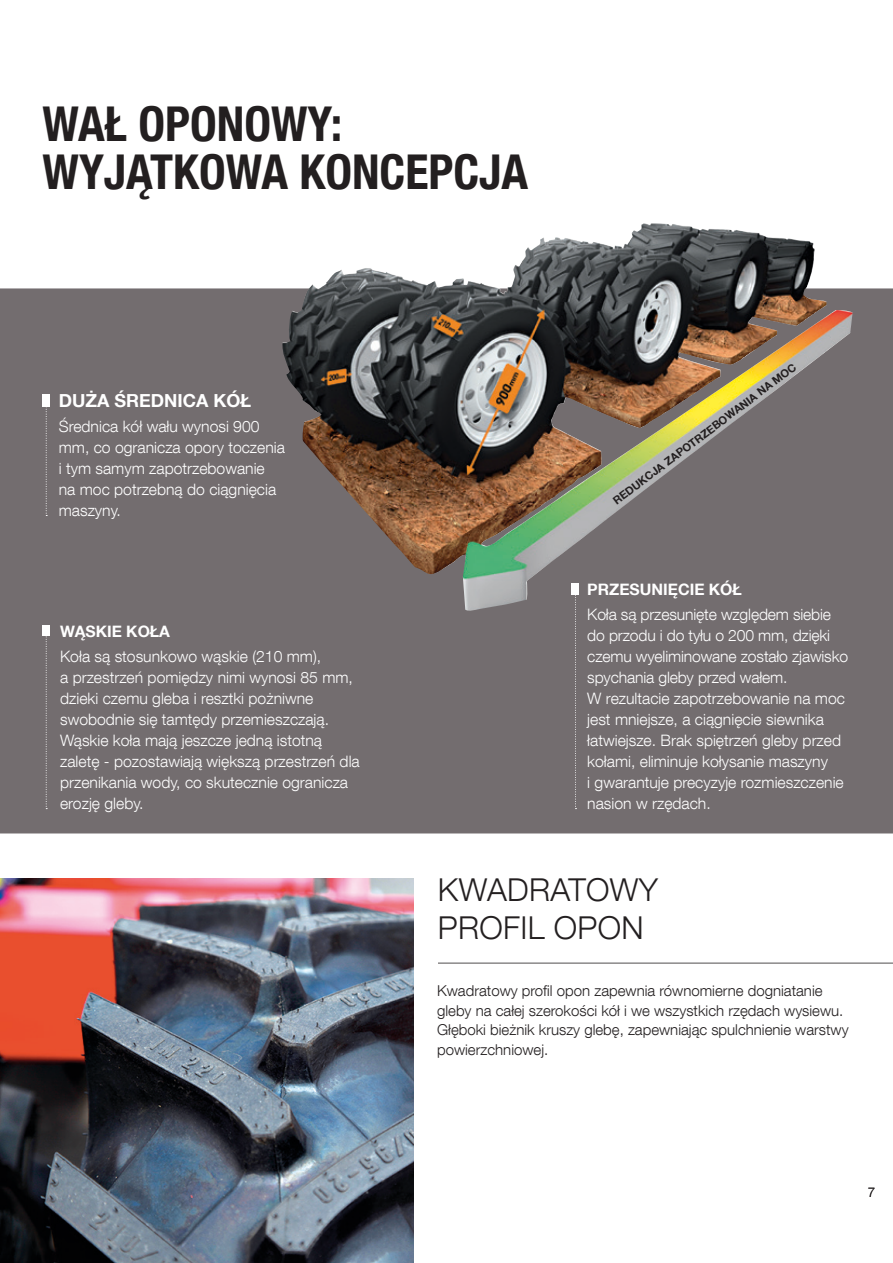
<style>
.page{position:relative;width:893px;height:1263px;background:#fff}
.page>*{position:absolute;margin:0;border:0;box-sizing:border-box;transform-origin:0 0}
.t1{font:700 condensed 48px/48px "Helvetica Neue LT Com";color:#231f20}
.t2{font:300 31.5px/37.8px "Helvetica Neue LT Com";letter-spacing:.01em;color:#231f20}
.t3{font:700 18px "Helvetica Neue LT Com";color:#fff}
.t4{font:300 15.75px/21px "Helvetica Neue LT Com";color:#fff}
.t5{font:700 15.75px "Helvetica Neue LT Com";color:#fff}
.t6{font:300 15px/19.5px "Helvetica Neue LT Com";color:#231f20}
.t7{font:300 13.5px "Helvetica Neue LT Com";color:#231f20}
.t8{font:700 11.1px "Helvetica Neue LT Com";color:#231f20}
</style>
<div class="page">
<img style="left:0;top:879px;width:414px;height:384px">
<img style="left:425px;top:223px;width:227px;height:65px">
<svg style="left:0;top:288px;width:893px;height:545px;background:#726a68"></svg>
<div style="left:43px;top:394px;width:7px;height:12px;background:#fff"></div>
<svg style="left:46px;top:406px;width:1px;height:110px"></svg>
<div style="left:43px;top:625px;width:7px;height:11px;background:#fff"></div>
<svg style="left:46px;top:636px;width:1px;height:173px"></svg>
<div style="left:572px;top:583px;width:7px;height:12px;background:#fff"></div>
<svg style="left:575px;top:595px;width:1px;height:214px"></svg>
<hr style="left:438px;top:963px;width:455px;height:1px;background:#231f20">
<h1 class="t1" style="left:43px;top:100px;width:487px">WAŁ OPONOWY:<br>WYJĄTKOWA KONCEPCJA</h1>
<p class="t3" style="left:59px;top:389px;width:194px">DUŻA ŚREDNICA KÓŁ</p>
<p class="t4" style="left:59px;top:415px;width:228px">Średnica kół wału wynosi 900 mm, co ogranicza opory toczenia i tym samym zapotrzebowanie na moc potrzebną do ciągnięcia maszyny.</p>
<p class="t5" style="left:60px;top:621px;width:111px">WĄSKIE KOŁA</p>
<p class="t4" style="left:60px;top:645px;width:301px">Koła są stosunkowo wąskie (210 mm),<br>a przestrzeń pomiędzy nimi wynosi 85 mm, dzieki czemu gleba i resztki pożniwne swobodnie się tamtędy przemieszczają.<br>Wąskie koła mają jeszcze jedną istotną zaletę - pozostawiają większą przestrzeń dla przenikania wody, co skutecznie ogranicza erozję gleby.</p>
<p class="t8" style="left:610px;top:496px;width:227px;rotate:-37deg">REDUKCJA ZAPOTRZEBOWANIA NA MOC</p>
<p class="t5" style="left:587px;top:579px;width:156px">PRZESUNIĘCIE KÓŁ</p>
<p class="t4" style="left:587px;top:603px;width:262px">Koła są przesunięte względem siebie do przodu i do tyłu o 200 mm, dzięki czemu wyeliminowane zostało zjawisko spychania gleby przed wałem.<br>W rezultacie zapotrzebowanie na moc jest mniejsze, a ciągnięcie siewnika łatwiejsze. Brak spiętrzeń gleby przed kołami, eliminuje kołysanie maszyny<br>i gwarantuje precyzyje rozmieszczenie nasion w rzędach.</p>
<h2 class="t2" style="left:438px;top:870px;width:222px">KWADRATOWY<br>PROFIL OPON</h2>
<p class="t6" style="left:437px;top:981px;width:413px">Kwadratowy profil opon zapewnia równomierne dogniatanie gleby na całej szerokości kół i we wszystkich rzędach wysiewu.<br>Głęboki bieżnik kruszy glebę, zapewniając spulchnienie warstwy powierzchniowej.</p>
<p class="t7" style="left:868px;top:1184px;width:9px">7</p>
</div>
